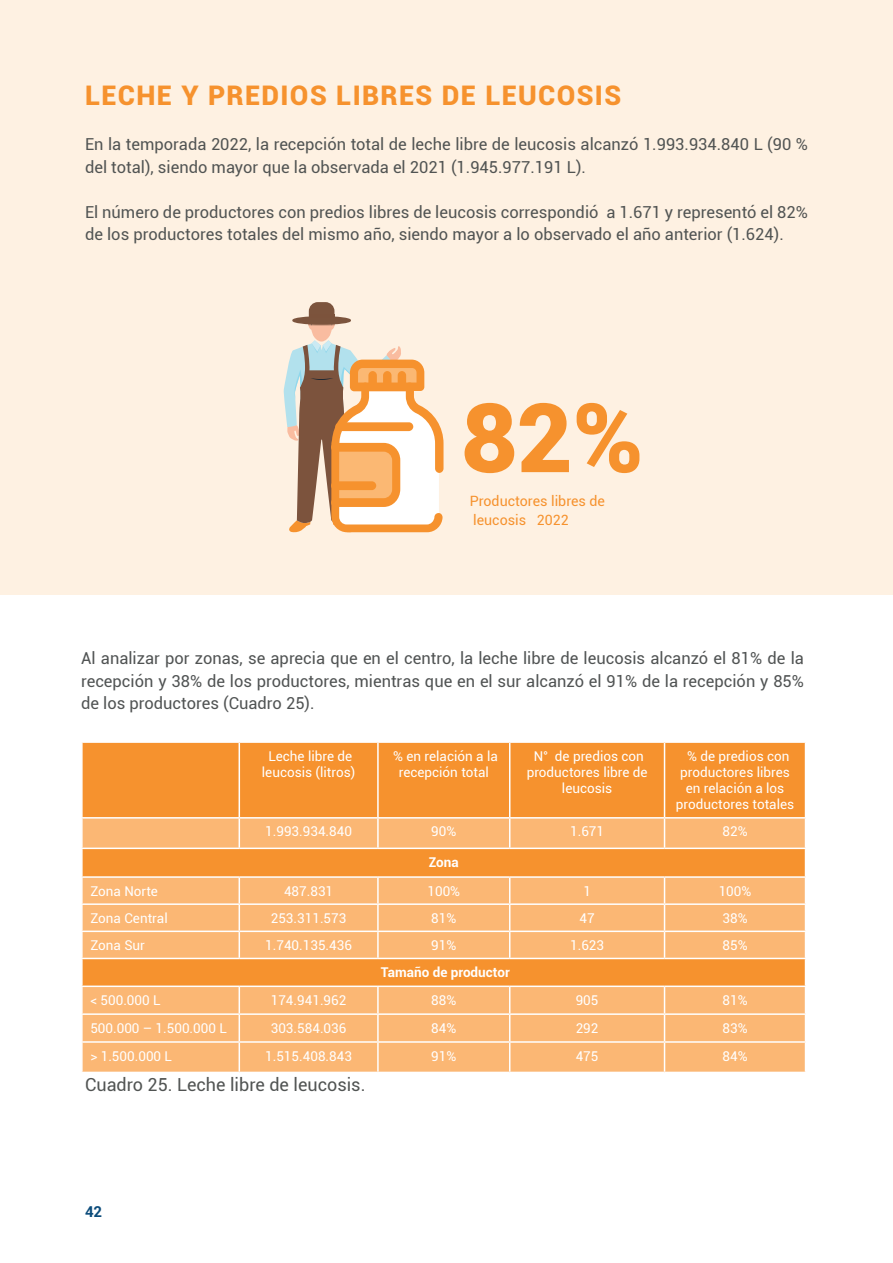
<style>
.page{position:relative;width:893px;height:1263px;background:#fff}
.page>*{position:absolute;margin:0;border:0;box-sizing:border-box;transform-origin:0 0}
.t1{font:900 96px "Roboto";color:#f6922e}
.t2{font:900 27px "Roboto";letter-spacing:.05em;color:#f6922e}
.t3{font:18px "Roboto";color:#515453}
.t4{font:16.5px/22.5px "Roboto";color:#515453}
.t5{font:16.5px/22.5px "Roboto";color:#505353;text-align:justify}
.t6{font:700 15px "Roboto";color:#0c4c7b}
.t7{font:14.25px/19.4px "Roboto";color:#f6922e}
.t8{font:13.5px/16.2px "Roboto";color:#fff;text-align:center}
.t9{font:700 13.5px "Roboto";color:#fff}
</style>
<div class="page">
<div style="left:0;top:0;width:893px;height:595px;background:#fef1e2"></div>
<div style="left:83px;top:743px;width:722px;height:74px;background:#f6922e"></div>
<svg style="left:83px;top:818px;width:722px;height:254px;background:#f9af65"></svg>
<hr style="left:239px;top:743px;width:1px;height:74px;background:#fff">
<hr style="left:377px;top:743px;width:2px;height:74px;background:#fff">
<hr style="left:509px;top:743px;width:1px;height:74px;background:#fff">
<hr style="left:664px;top:743px;width:1px;height:74px;background:#fff">
<svg style="left:239px;top:818px;width:1px;height:29px"></svg>
<hr style="left:377px;top:818px;width:2px;height:29px;background:#fff">
<svg style="left:509px;top:818px;width:1px;height:29px"></svg>
<svg style="left:664px;top:818px;width:1px;height:29px"></svg>
<hr style="left:81px;top:847px;width:158px;height:2px;background:#fff">
<hr style="left:239px;top:847px;width:139px;height:2px;background:#fff">
<hr style="left:378px;top:847px;width:132px;height:2px;background:#fff">
<hr style="left:510px;top:847px;width:154px;height:2px;background:#fff">
<hr style="left:664px;top:847px;width:142px;height:2px;background:#fff">
<hr style="left:81px;top:876px;width:158px;height:2px;background:#fff">
<hr style="left:239px;top:876px;width:139px;height:2px;background:#fff">
<hr style="left:378px;top:876px;width:132px;height:2px;background:#fff">
<hr style="left:377px;top:878px;width:2px;height:25px;background:#fff">
<hr style="left:510px;top:876px;width:154px;height:2px;background:#fff">
<hr style="left:664px;top:876px;width:142px;height:2px;background:#fff">
<hr style="left:81px;top:903px;width:158px;height:2px;background:#fff">
<hr style="left:239px;top:903px;width:139px;height:2px;background:#fff">
<hr style="left:378px;top:903px;width:132px;height:2px;background:#fff">
<hr style="left:377px;top:905px;width:2px;height:25px;background:#fff">
<hr style="left:510px;top:903px;width:154px;height:2px;background:#fff">
<hr style="left:664px;top:903px;width:142px;height:2px;background:#fff">
<hr style="left:81px;top:930px;width:158px;height:2px;background:#fff">
<hr style="left:239px;top:930px;width:139px;height:2px;background:#fff">
<svg style="left:239px;top:878px;width:1px;height:80px"></svg>
<hr style="left:378px;top:930px;width:132px;height:2px;background:#fff">
<hr style="left:377px;top:932px;width:2px;height:26px;background:#fff">
<hr style="left:510px;top:930px;width:154px;height:2px;background:#fff">
<svg style="left:509px;top:878px;width:1px;height:80px"></svg>
<hr style="left:664px;top:930px;width:142px;height:2px;background:#fff">
<svg style="left:664px;top:878px;width:1px;height:80px"></svg>
<hr style="left:81px;top:958px;width:158px;height:1px;background:#fff">
<hr style="left:239px;top:958px;width:139px;height:1px;background:#fff">
<hr style="left:378px;top:958px;width:132px;height:1px;background:#fff">
<hr style="left:510px;top:958px;width:154px;height:1px;background:#fff">
<hr style="left:664px;top:958px;width:142px;height:1px;background:#fff">
<hr style="left:81px;top:985px;width:158px;height:2px;background:#fff">
<hr style="left:239px;top:985px;width:139px;height:2px;background:#fff">
<hr style="left:378px;top:985px;width:132px;height:2px;background:#fff">
<hr style="left:377px;top:987px;width:2px;height:26px;background:#fff">
<hr style="left:510px;top:985px;width:154px;height:2px;background:#fff">
<hr style="left:664px;top:985px;width:142px;height:2px;background:#fff">
<hr style="left:81px;top:1013px;width:158px;height:2px;background:#fff">
<hr style="left:239px;top:1013px;width:139px;height:2px;background:#fff">
<hr style="left:378px;top:1013px;width:132px;height:2px;background:#fff">
<hr style="left:377px;top:1015px;width:2px;height:26px;background:#fff">
<hr style="left:510px;top:1013px;width:154px;height:2px;background:#fff">
<hr style="left:664px;top:1013px;width:142px;height:2px;background:#fff">
<hr style="left:81px;top:1041px;width:158px;height:2px;background:#fff">
<hr style="left:239px;top:1041px;width:139px;height:2px;background:#fff">
<svg style="left:239px;top:987px;width:1px;height:85px"></svg>
<hr style="left:378px;top:1041px;width:132px;height:2px;background:#fff">
<hr style="left:377px;top:1043px;width:2px;height:29px;background:#fff">
<hr style="left:510px;top:1041px;width:154px;height:2px;background:#fff">
<svg style="left:509px;top:987px;width:1px;height:85px"></svg>
<hr style="left:664px;top:1041px;width:142px;height:2px;background:#fff">
<svg style="left:664px;top:987px;width:1px;height:85px"></svg>
<svg style="left:805px;top:818px;width:1px;height:254px"></svg>
<svg style="left:283px;top:302px;width:160px;height:231px"></svg>
<div style="left:331px;top:481px;width:45px;height:9px;background:#f6922e;border-radius:4px"></div>
<h2 class="t2" style="left:85px;top:77px;width:538px">LECHE Y PREDIOS LIBRES DE LEUCOSIS</h2>
<p class="t4" style="left:85px;top:133px;width:724px">En la temporada 2022, la recepción total de leche libre de leucosis alcanzó 1.993.934.840 L (90 % del total), siendo mayor que la observada el 2021 (1.945.977.191 L).</p>
<p class="t4" style="left:85px;top:200px;width:724px">El número de productores con predios libres de leucosis correspondió a 1.671 y representó el 82% de los productores totales del mismo año, siendo mayor a lo observado el año anterior (1.624).</p>
<h1 class="t1" style="left:461px;top:370px;width:184px">82%</h1>
<p class="t7" style="left:470px;top:491px;width:137px">Productores libres de leucosis 2022</p>
<p class="t5" style="left:81px;top:647px;width:724px">Al analizar por zonas, se aprecia que en el centro, la leche libre de leucosis alcanzó el 81% de la recepción y 38% de los productores, mientras que en el sur alcanzó el 91% de la recepción y 85% de los productores (Cuadro 25).</p>
<p class="t8" style="left:262px;top:747px;width:95px">Leche libre de leucosis (litros)</p>
<p class="t8" style="left:393px;top:747px;width:106px">% en relación a la recepción total</p>
<p class="t8" style="left:527px;top:747px;width:122px">N° de predios con productores libre de leucosis</p>
<p class="t8" style="left:676px;top:747px;width:120px">% de predios con productores libres en relación a los productores totales</p>
<p class="t8" style="left:265px;top:823px;width:88px">1.993.934.840</p>
<p class="t8" style="left:431px;top:823px;width:27px">90%</p>
<p class="t8" style="left:570px;top:823px;width:36px">1.671</p>
<p class="t8" style="left:722px;top:823px;width:27px">82%</p>
<p class="t9" style="left:429px;top:853px;width:32px">Zona</p>
<p class="t8" style="left:90px;top:882px;width:69px">Zona Norte</p>
<p class="t8" style="left:284px;top:882px;width:51px">487.831</p>
<p class="t8" style="left:427px;top:882px;width:34px">100%</p>
<p class="t8" style="left:583px;top:882px;width:9px">1</p>
<p class="t8" style="left:719px;top:882px;width:34px">100%</p>
<p class="t8" style="left:90px;top:909px;width:79px">Zona Central</p>
<p class="t8" style="left:271px;top:909px;width:77px">253.311.573</p>
<p class="t8" style="left:431px;top:909px;width:27px">81%</p>
<p class="t8" style="left:579px;top:909px;width:17px">47</p>
<p class="t8" style="left:722px;top:909px;width:27px">38%</p>
<p class="t8" style="left:90px;top:936px;width:56px">Zona Sur</p>
<p class="t8" style="left:265px;top:936px;width:88px">1.740.135.436</p>
<p class="t8" style="left:431px;top:936px;width:27px">91%</p>
<p class="t8" style="left:570px;top:936px;width:36px">1.623</p>
<p class="t8" style="left:722px;top:936px;width:27px">85%</p>
<p class="t9" style="left:381px;top:963px;width:131px">Tamaño de productor</p>
<p class="t8" style="left:90px;top:991px;width:72px">&lt; 500.000 L</p>
<p class="t8" style="left:271px;top:991px;width:77px">174.941.962</p>
<p class="t8" style="left:431px;top:991px;width:27px">88%</p>
<p class="t8" style="left:576px;top:991px;width:24px">905</p>
<p class="t8" style="left:722px;top:991px;width:27px">81%</p>
<p class="t8" style="left:90px;top:1019px;width:138px">500.000 – 1.500.000 L</p>
<p class="t8" style="left:271px;top:1019px;width:77px">303.584.036</p>
<p class="t8" style="left:431px;top:1019px;width:27px">84%</p>
<p class="t8" style="left:576px;top:1019px;width:24px">292</p>
<p class="t8" style="left:722px;top:1019px;width:27px">83%</p>
<p class="t8" style="left:90px;top:1047px;width:83px">&gt; 1.500.000 L</p>
<p class="t8" style="left:265px;top:1047px;width:88px">1.515.408.843</p>
<p class="t8" style="left:431px;top:1047px;width:27px">91%</p>
<p class="t8" style="left:576px;top:1047px;width:24px">475</p>
<p class="t8" style="left:722px;top:1047px;width:27px">84%</p>
<h3 class="t3" style="left:85px;top:1072px;width:282px">Cuadro 25. Leche libre de leucosis.</h3>
<p class="t6" style="left:85px;top:1201px;width:19px">42</p>
</div>
